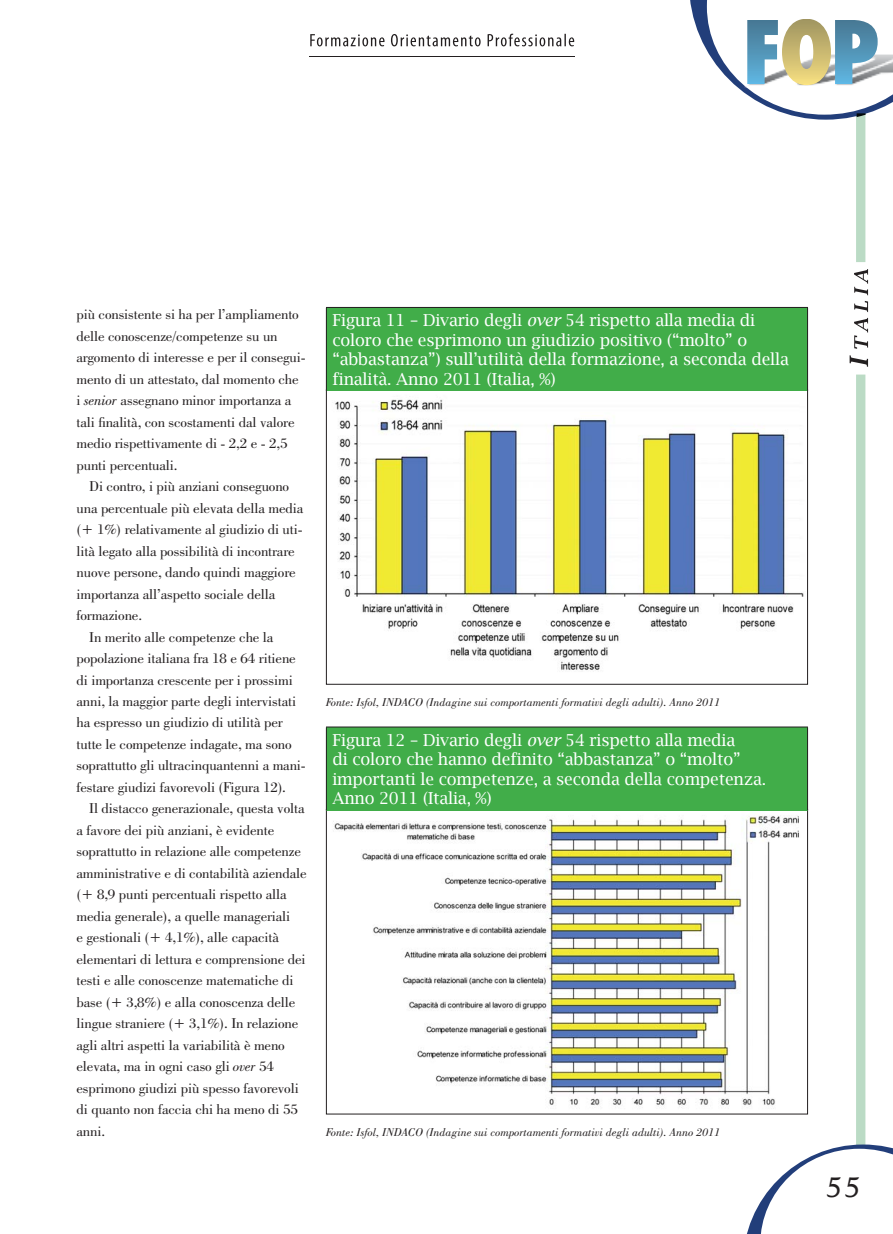
<style>
.page{position:relative;width:893px;height:1234px;background:#fff}
.page>*{position:absolute;margin:0;border:0;box-sizing:border-box;transform-origin:0 0}
.t1{font:italic 27px "Lucida Handwriting";color:#231f20}
.t2{font:16.5px/19.5px "Lucida Bright";letter-spacing:-.01em;color:#fff}
.t3{font:15px/21.5px "Bodoni BT";letter-spacing:-.01em;color:#231f20}
.t4{font:italic 12px "Bodoni BT";color:#231f20}
.s1{font-style:italic}
</style>
<div class="page">
<hr style="left:309px;top:56px;width:266px;height:1px;background:#231f20">
<svg style="left:310px;top:34px;width:264px;height:12px"></svg>
<svg style="left:689px;top:0;width:204px;height:1233px"></svg>
<img style="left:335px;top:391px;width:471px;height:291px">
<img style="left:328px;top:810px;width:478px;height:302px">
<div style="left:326px;top:307px;width:481px;height:84px;background:#41ad49"></div>
<hr style="left:326px;top:307px;width:482px;height:1px;background:#231f20">
<hr style="left:326px;top:308px;width:1px;height:83px;background:#231f20">
<hr style="left:807px;top:308px;width:1px;height:83px;background:#231f20">
<div style="left:326px;top:726px;width:481px;height:84px;background:#41ad49"></div>
<hr style="left:326px;top:726px;width:482px;height:1px;background:#231f20">
<hr style="left:326px;top:727px;width:1px;height:83px;background:#231f20">
<hr style="left:807px;top:727px;width:1px;height:83px;background:#231f20">
<p class="t3" style="left:77px;top:305px;width:231px">più consistente si ha per l’ampliamento delle conoscenze/competenze su un argomento di interesse e per il consegui&shy;mento di un attestato, dal momento che i <span class="s1">senior</span> assegnano minor importanza a tali finalità, con scostamenti dal valore medio rispettivamente di - 2,2 e - 2,5 punti percentuali.</p>
<p class="t3" style="left:89px;top:476px;width:201px">Di contro, i più anziani conseguono</p>
<p class="t3" style="left:77px;top:498px;width:228px">una percentuale più elevata della media</p>
<p class="t3" style="left:77px;top:519px;width:228px">(+ 1%) relativamente al giudizio di uti-</p>
<p class="t3" style="left:77px;top:541px;width:220px">lità legato alla possibilità di incontrare</p>
<p class="t3" style="left:77px;top:562px;width:221px">nuove persone, dando quindi maggiore</p>
<p class="t3" style="left:77px;top:584px;width:200px">importanza all’aspetto sociale della</p>
<p class="t3" style="left:77px;top:605px;width:67px">formazione.</p>
<p class="t3" style="left:89px;top:627px;width:186px">In merito alle competenze che la</p>
<p class="t3" style="left:77px;top:648px;width:221px">popolazione italiana fra 18 e 64 ritiene</p>
<p class="t3" style="left:77px;top:670px;width:218px">di importanza crescente per i prossimi</p>
<p class="t3" style="left:77px;top:691px;width:221px">anni, la maggior parte degli intervistati</p>
<p class="t3" style="left:77px;top:713px;width:208px">ha espresso un giudizio di utilità per</p>
<p class="t3" style="left:77px;top:734px;width:217px">tutte le competenze indagate, ma sono</p>
<p class="t3" style="left:77px;top:756px;width:231px">soprattutto gli ultracinquantenni a mani-</p>
<p class="t3" style="left:77px;top:777px;width:211px">festare giudizi favorevoli (Figura 12).</p>
<p class="t3" style="left:89px;top:798px;width:217px">Il distacco generazionale, questa volta</p>
<p class="t3" style="left:77px;top:820px;width:199px">a favore dei più anziani, è evidente</p>
<p class="t3" style="left:77px;top:841px;width:226px">soprattutto in relazione alle competenze</p>
<p class="t3" style="left:77px;top:863px;width:232px">amministrative e di contabilità aziendale</p>
<p class="t3" style="left:77px;top:884px;width:212px">(+ 8,9 punti percentuali rispetto alla</p>
<p class="t3" style="left:77px;top:906px;width:215px">media generale), a quelle manageriali</p>
<p class="t3" style="left:77px;top:927px;width:204px">e gestionali (+ 4,1%), alle capacità</p>
<p class="t3" style="left:77px;top:949px;width:231px">elementari di lettura e comprensione dei</p>
<p class="t3" style="left:77px;top:970px;width:219px">testi e alle conoscenze matematiche di</p>
<p class="t3" style="left:77px;top:992px;width:220px">base (+ 3,8%) e alla conoscenza delle</p>
<p class="t3" style="left:77px;top:1013px;width:223px">lingue straniere (+ 3,1%). In relazione</p>
<p class="t3" style="left:77px;top:1035px;width:210px">agli altri aspetti la variabilità è meno</p>
<p class="t3" style="left:77px;top:1056px;width:199px">elevata, ma in ogni caso gli <span class="s1">over</span> 54</p>
<p class="t3" style="left:77px;top:1077px;width:224px">esprimono giudizi più spesso favorevoli</p>
<p class="t3" style="left:77px;top:1099px;width:223px">di quanto non faccia chi ha meno di 55</p>
<p class="t3" style="left:77px;top:1120px;width:30px">anni.</p>
<p class="t2" style="left:332px;top:310px;width:458px">Figura 11 – Divario degli <span class="s1">over</span> 54 rispetto alla media di coloro che esprimono un giudizio positivo (“molto” o “abbastanza”) sull’utilità della formazione, a seconda della finalità. Anno 2011 (Italia, %)</p>
<p class="t4" style="left:326px;top:697px;width:396px">Fonte: Isfol, INDACO (Indagine sui comportamenti formativi degli adulti). Anno 2011</p>
<p class="t2" style="left:332px;top:729px;width:435px">Figura 12 – Divario degli <span class="s1">over</span> 54 rispetto alla media<br>di coloro che hanno definito “abbastanza” o “molto” importanti le competenze, a seconda della competenza.<br>Anno 2011 (Italia, %)</p>
<p class="t4" style="left:326px;top:1126px;width:396px">Fonte: Isfol, INDACO (Indagine sui comportamenti formativi degli adulti). Anno 2011</p>
<h1 class="t1" style="left:823px;top:1168px;width:38px">55</h1>
</div>
